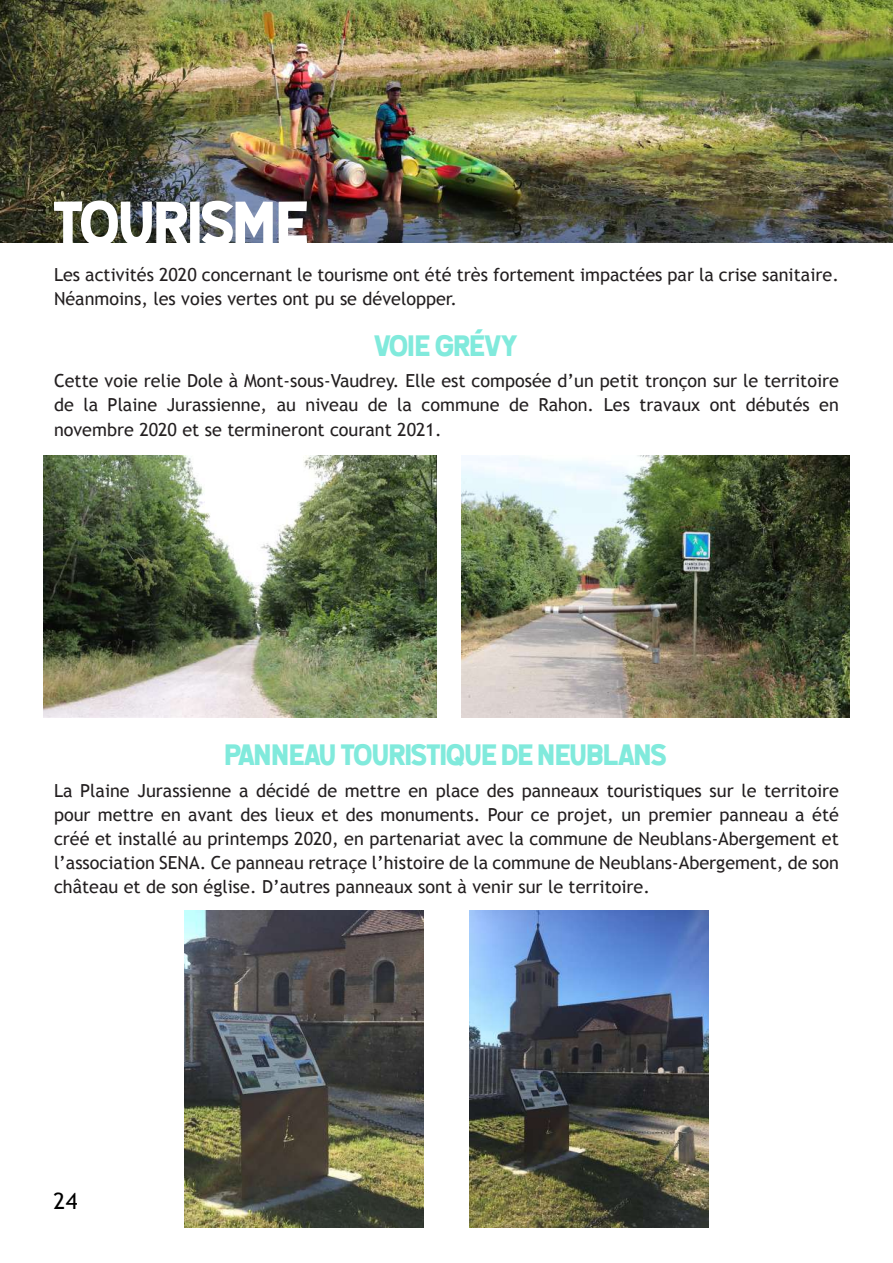
<style>
.page{position:relative;width:893px;height:1263px;background:#fff}
.page>*{position:absolute;margin:0;border:0;box-sizing:border-box;transform-origin:0 0}
.t1{font:63px "Questrian 2";color:#fff}
.t2{font:30px "Questrian 2";color:#81eadc}
.t3{font:22.5px "Trebuchet MS";color:#000}
.t4{font:18px/24px "Trebuchet MS";color:#231f20;text-align:justify}
</style>
<div class="page">
<img style="left:0;top:0;width:893px;height:242px">
<img style="left:43px;top:456px;width:393px;height:261px">
<img style="left:461px;top:456px;width:389px;height:261px">
<img style="left:185px;top:910px;width:238px;height:317px">
<img style="left:470px;top:910px;width:238px;height:317px">
<h1 class="t1" style="left:54px;top:188px;width:257px">TOURISME</h1>
<p class="t4" style="left:54px;top:263px;width:786px">Les activités 2020 concernant le tourisme ont été très fortement impactées par la crise sanitaire.<br>Néanmoins, les voies vertes ont pu se développer.</p>
<h2 class="t2" style="left:375px;top:329px;width:144px">VOIE GRÉVY</h2>
<p class="t4" style="left:54px;top:369px;width:786px">Cette voie relie Dole à Mont-sous-Vaudrey. Elle est composée d’un petit tronçon sur le territoire de la Plaine Jurassienne, au niveau de la commune de Rahon. Les travaux ont débutés en novembre 2020 et se termineront courant 2021.</p>
<h2 class="t2" style="left:226px;top:738px;width:443px">PANNEAU TOURISTIQUE DE NEUBLANS</h2>
<p class="t4" style="left:54px;top:779px;width:786px">La Plaine Jurassienne a décidé de mettre en place des panneaux touristiques sur le territoire pour mettre en avant des lieux et des monuments. Pour ce projet, un premier panneau a été créé et installé au printemps 2020, en partenariat avec la commune de Neublans-Abergement et l’association SENA. Ce panneau retraçe l’histoire de la commune de Neublans-Abergement, de son château et de son église. D’autres panneaux sont à venir sur le territoire.</p>
<p class="t3" style="left:53px;top:1187px;width:26px">24</p>
</div>
